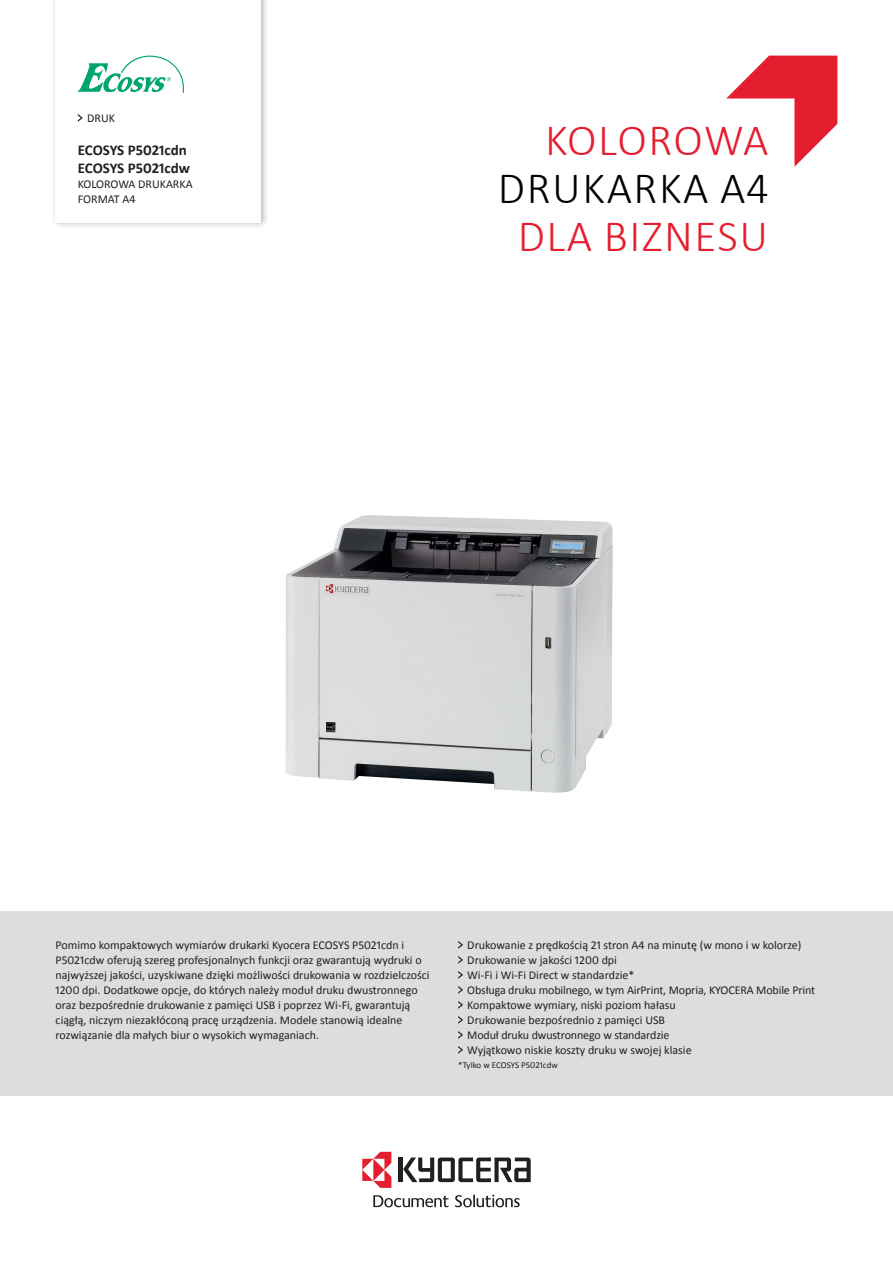
<style>
.page{position:relative;width:893px;height:1263px;background:#fff}
.page>*{position:absolute;margin:0;border:0;box-sizing:border-box;transform-origin:0 0}
.t1{font:300 45px/48px "Calibri";letter-spacing:.035em;color:#000;text-align:center}
.t2{font:300 45px "Calibri";letter-spacing:.025em;color:#e41d2f}
.Note2{font:700 15px "Calibri";color:#231f20}
.Copy1a{font:12px/15px "Calibri";color:#231f20}
.Note3{font:12px/15px "Calibri";color:#231f20}
.Note1{font:12px "Calibri";color:#231f20}
.Copy1a-2{font:9px "Calibri";color:#231f20}
.s1{color:#e41d2f}
</style>
<div class="page">
<img style="left:285px;top:515px;width:328px;height:278px">
<div style="left:0;top:911px;width:893px;height:185px;background:#dcdddf"></div>
<div style="left:51px;top:0;width:217px;height:229px;background:#231f20;opacity:.3"></div>
<div style="left:56px;top:0;width:205px;height:223px;background:#fff"></div>
<hr style="left:399px;top:1157px;width:4px;height:25px;background:#231f20">
<svg style="left:403px;top:1157px;width:128px;height:25px"></svg>
<svg style="left:362px;top:1152px;width:29px;height:36px"></svg>
<svg style="left:455px;top:1195px;width:65px;height:12px"></svg>
<svg style="left:373px;top:1195px;width:75px;height:12px"></svg>
<svg style="left:78px;top:56px;width:106px;height:37px"></svg>
<svg style="left:726px;top:56px;width:111px;height:111px"></svg>
<svg style="left:458px;top:941px;width:5px;height:8px"></svg>
<svg style="left:458px;top:956px;width:5px;height:8px"></svg>
<svg style="left:458px;top:971px;width:5px;height:8px"></svg>
<svg style="left:458px;top:986px;width:5px;height:8px"></svg>
<svg style="left:458px;top:1001px;width:5px;height:8px"></svg>
<svg style="left:458px;top:1016px;width:5px;height:8px"></svg>
<svg style="left:458px;top:1031px;width:5px;height:8px"></svg>
<svg style="left:458px;top:1046px;width:5px;height:8px"></svg>
<svg style="left:78px;top:114px;width:4px;height:8px"></svg>
<p class="Note1" style="left:87px;top:110px;width:29px">DRUK</p>
<p class="Note2" style="left:78px;top:139px;width:111px">ECOSYS P5021cdn</p>
<p class="Note2" style="left:78px;top:157px;width:114px">ECOSYS P5021cdw</p>
<p class="Note3" style="left:78px;top:176px;width:116px">KOLOROWA DRUKARKA<br>FORMAT A4</p>
<p class="t2" style="left:545px;top:112px;width:225px">KOLOROWA</p>
<p class="t1" style="left:498px;top:163px;width:272px">DRUKARKA A4<br><span class="s1">DLA BIZNESU</span></p>
<p class="Copy1a" style="left:56px;top:937px;width:376px">Pomimo kompaktowych wymiarów drukarki Kyocera ECOSYS P5021cdn i P5021cdw oferują szereg profesjonalnych funkcji oraz gwarantują wydruki o najwyższej jakości, uzyskiwane dzięki możliwości drukowania w rozdzielczości 1200 dpi. Dodatkowe opcje, do których należy moduł druku dwustronnego oraz bezpośrednie drukowanie z pamięci USB i poprzez Wi-Fi, gwarantują ciągłą, niczym niezakłóconą pracę urządzenia. Modele stanowią idealne rozwiązanie dla małych biur o wysokich wymaganiach.</p>
<p class="Copy1a" style="left:467px;top:937px;width:336px">Drukowanie z prędkością 21 stron A4 na minutę (w mono i w kolorze)</p>
<p class="Copy1a" style="left:467px;top:952px;width:151px">Drukowanie w jakości 1200 dpi</p>
<p class="Copy1a" style="left:467px;top:967px;width:169px">Wi-Fi i Wi-Fi Direct w standardzie*</p>
<p class="Copy1a" style="left:467px;top:982px;width:350px">Obsługa druku mobilnego, w tym AirPrint, Mopria, KYOCERA Mobile Print</p>
<p class="Copy1a" style="left:467px;top:997px;width:210px">Kompaktowe wymiary, niski poziom hałasu</p>
<p class="Copy1a" style="left:467px;top:1012px;width:199px">Drukowanie bezpośrednio z pamięci USB</p>
<p class="Copy1a" style="left:467px;top:1027px;width:204px">Moduł druku dwustronnego w standardzie</p>
<p class="Copy1a" style="left:467px;top:1042px;width:226px">Wyjątkowo niskie koszty druku w swojej klasie</p>
<p class="Copy1a-2" style="left:458px;top:1059px;width:101px">*Tylko w ECOSYS P5021cdw</p>
</div>
